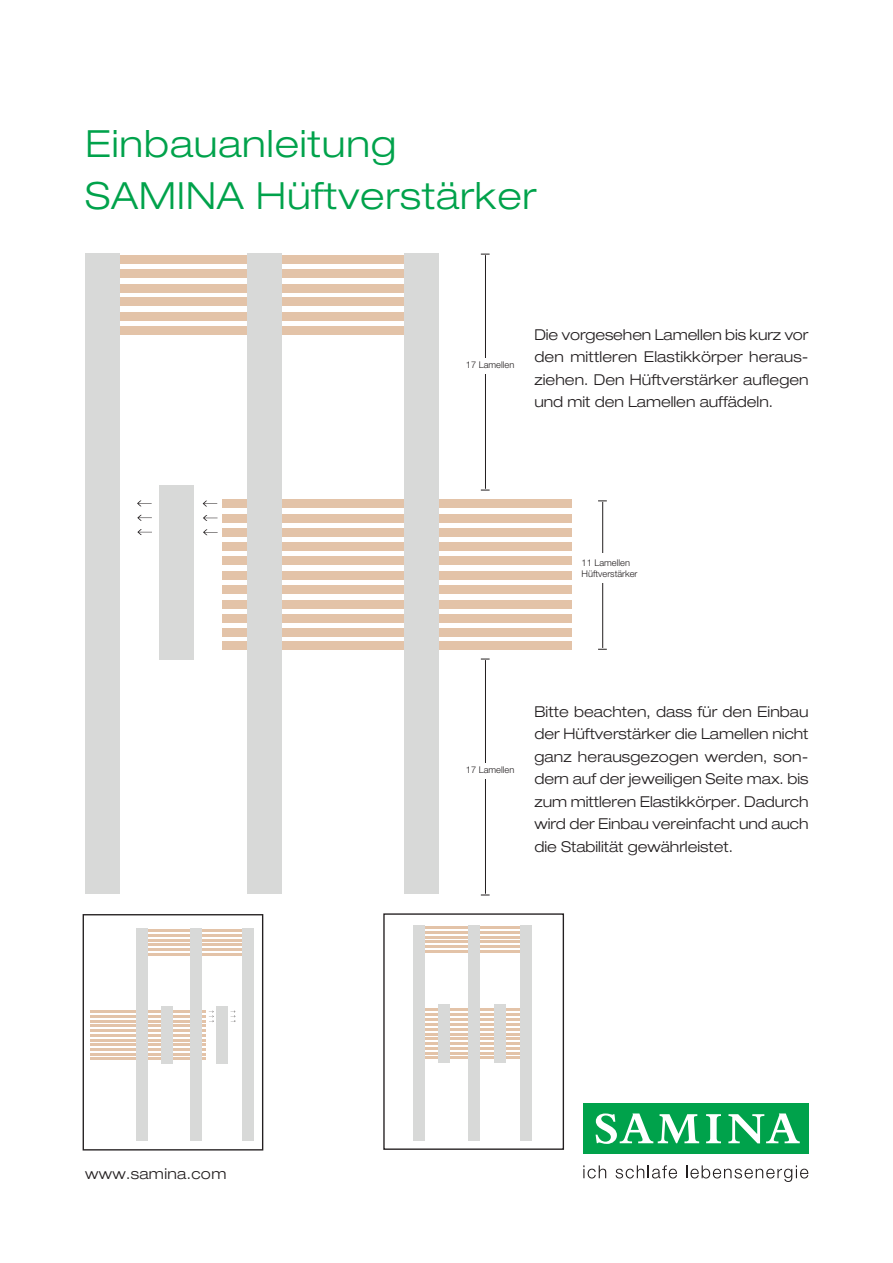
<style>
.page{position:relative;width:893px;height:1263px;background:#fff}
.page>*{position:absolute;margin:0;border:0;box-sizing:border-box;transform-origin:0 0}
.t1{font:300 expanded 37.5px/52.5px "Helvetica Neue";letter-spacing:.025em;color:#00a24b}
.t2{font:300 expanded 15px/22.5px "Helvetica Neue";color:#231f20;text-align:justify}
.t3{font:300 expanded 15px "Helvetica Neue";letter-spacing:.025em;color:#231f20}
.t4{font:300 9.3px/11.1px "Helvetica Neue";color:#231f20}
</style>
<div class="page">
<div style="left:222px;top:642px;width:350px;height:8px;background:#e3c3a8"></div>
<div style="left:88px;top:255px;width:349px;height:8px;background:#e3c3a8"></div>
<div style="left:88px;top:269px;width:349px;height:9px;background:#e3c3a8"></div>
<div style="left:88px;top:284px;width:349px;height:8px;background:#e3c3a8"></div>
<div style="left:88px;top:298px;width:349px;height:8px;background:#e3c3a8"></div>
<div style="left:88px;top:312px;width:349px;height:8px;background:#e3c3a8"></div>
<div style="left:88px;top:327px;width:349px;height:8px;background:#e3c3a8"></div>
<div style="left:222px;top:500px;width:350px;height:8px;background:#e3c3a8"></div>
<div style="left:222px;top:514px;width:350px;height:8px;background:#e3c3a8"></div>
<div style="left:222px;top:529px;width:350px;height:8px;background:#e3c3a8"></div>
<div style="left:222px;top:543px;width:350px;height:8px;background:#e3c3a8"></div>
<div style="left:222px;top:557px;width:350px;height:8px;background:#e3c3a8"></div>
<div style="left:222px;top:571px;width:350px;height:9px;background:#e3c3a8"></div>
<div style="left:85px;top:253px;width:34px;height:641px;background:#d8d9d8"></div>
<div style="left:159px;top:485px;width:35px;height:175px;background:#d8d9d8"></div>
<div style="left:222px;top:586px;width:350px;height:8px;background:#e3c3a8"></div>
<div style="left:222px;top:600px;width:350px;height:8px;background:#e3c3a8"></div>
<div style="left:222px;top:615px;width:350px;height:8px;background:#e3c3a8"></div>
<div style="left:222px;top:629px;width:350px;height:8px;background:#e3c3a8"></div>
<div style="left:247px;top:253px;width:35px;height:641px;background:#d8d9d8"></div>
<div style="left:404px;top:253px;width:34px;height:641px;background:#d8d9d8"></div>
<svg style="left:137px;top:500px;width:15px;height:6px"></svg>
<svg style="left:203px;top:501px;width:14px;height:5px"></svg>
<svg style="left:137px;top:515px;width:15px;height:6px"></svg>
<svg style="left:203px;top:515px;width:14px;height:6px"></svg>
<svg style="left:137px;top:529px;width:15px;height:6px"></svg>
<svg style="left:203px;top:529px;width:15px;height:6px"></svg>
<hr style="left:485px;top:255px;width:1px;height:234px;background:#231f20">
<div style="left:474px;top:358px;width:22px;height:16px;background:#fff"></div>
<hr style="left:485px;top:660px;width:1px;height:234px;background:#231f20">
<div style="left:474px;top:763px;width:22px;height:16px;background:#fff"></div>
<hr style="left:602px;top:502px;width:1px;height:146px;background:#231f20">
<div style="left:574px;top:553px;width:71px;height:30px;background:#fff"></div>
<svg style="left:82px;top:913px;width:482px;height:238px"></svg>
<div style="left:583px;top:1103px;width:225px;height:51px;background:#00a24b"></div>
<svg style="left:596px;top:1113px;width:103px;height:31px"></svg>
<svg style="left:706px;top:1114px;width:15px;height:29px"></svg>
<svg style="left:728px;top:1113px;width:72px;height:30px"></svg>
<svg style="left:583px;top:1165px;width:23px;height:13px"></svg>
<svg style="left:616px;top:1165px;width:61px;height:13px"></svg>
<svg style="left:686px;top:1165px;width:122px;height:17px"></svg>
<h1 class="t1" style="left:85px;top:117px;width:453px">Einbauanleitung<br>SAMINA Hüftverstärker</h1>
<p class="t3" style="left:85px;top:1164px;width:143px">www.samina.com</p>
<p class="t4" style="left:466px;top:359px;width:50px">17 Lamellen</p>
<p class="t2" style="left:534px;top:323px;width:276px">Die vorgesehen Lamellen bis kurz vor den mittleren Elastikkörper heraus&shy;ziehen. Den Hüftverstärker auflegen und mit den Lamellen auffädeln.</p>
<p class="t4" style="left:582px;top:557px;width:57px">11 Lamellen<br>Hüftverstärker</p>
<p class="t4" style="left:466px;top:764px;width:50px">17 Lamellen</p>
<p class="t2" style="left:534px;top:700px;width:276px">Bitte beachten, dass für den Einbau der Hüftverstärker die Lamellen nicht ganz herausgezogen werden, son&shy;dern auf der jeweiligen Seite max. bis zum mittleren Elastikkörper. Dadurch wird der Einbau vereinfacht und auch die Stabilität gewährleistet.</p>
</div>
